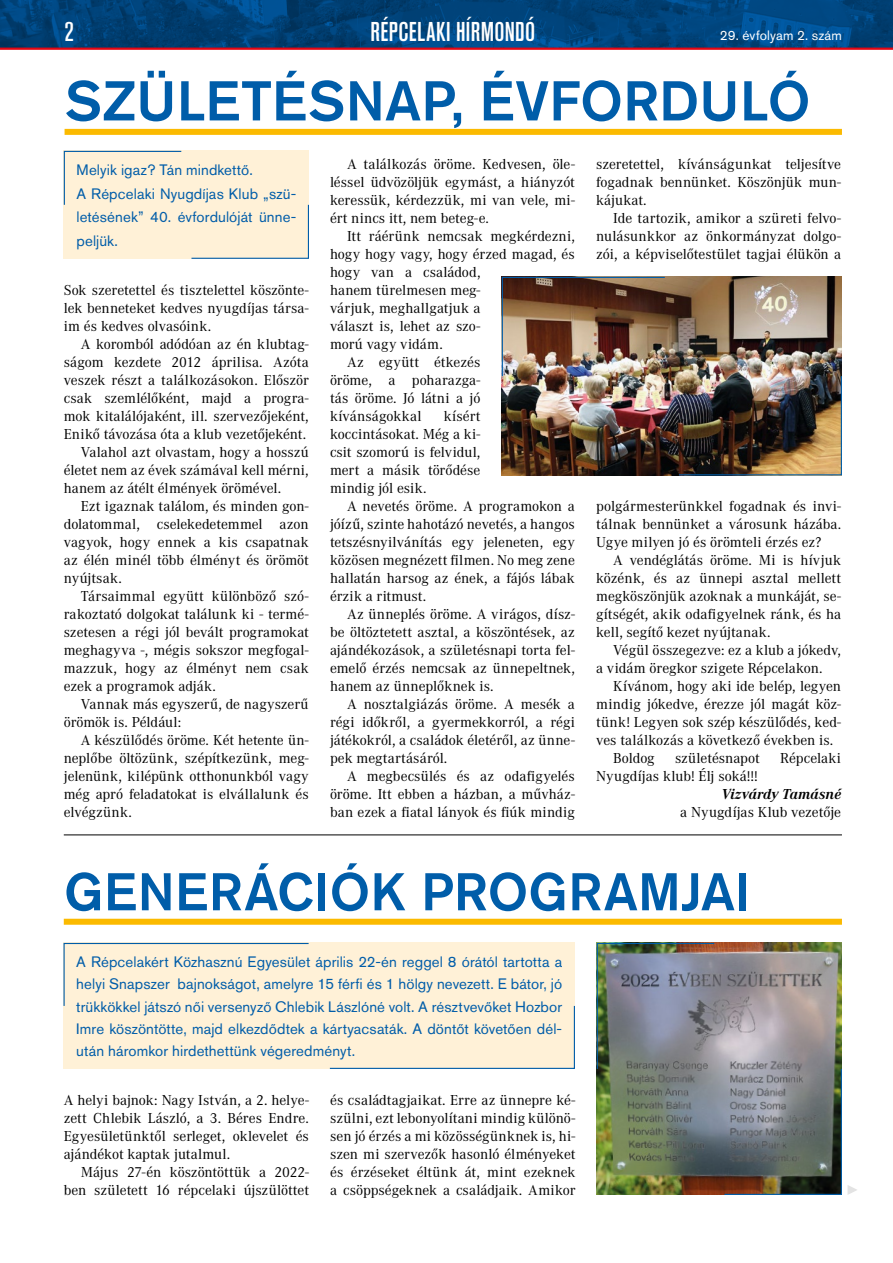
<style>
.page{position:relative;width:893px;height:1263px;background:#fff}
.page>*{position:absolute;margin:0;border:0;box-sizing:border-box;transform-origin:0 0}
.t1{font:500 55.5px "Akzidenz Grotesk Pro";letter-spacing:.005em;color:#005da9}
.t2{font:500 52.5px "Akzidenz Grotesk Pro";letter-spacing:.005em;color:#005da9}
.t3{font:500 condensed 27px "Akzidenz Grotesk Pro";letter-spacing:.015em;color:#fff}
.t4{font:15px/18px "Corporate A Pro";color:#000;text-align:justify}
.t5{font:15px/22.4px "Akzidenz Grotesk Pro";letter-spacing:.005em;color:#005da9}
.t6{font:italic 700 15px "Corporate A Pro";color:#000}
.t7{font:13.5px "Akzidenz Grotesk Pro";letter-spacing:.01em;color:#fff}
</style>
<div class="page">
<svg style="left:0;top:0;width:893px;height:48px;background:#01437a"></svg>
<hr style="left:0;top:48px;width:893px;height:2px;background:#e30613">
<div style="left:64px;top:151px;width:245px;height:108px;background:#fff1d7"></div>
<svg style="left:63px;top:150px;width:119px;height:56px"></svg>
<svg style="left:191px;top:204px;width:118px;height:55px"></svg>
<div style="left:65px;top:129px;width:777px;height:6px;background:#fbba00"></div>
<img style="left:502px;top:277px;width:340px;height:198px">
<img style="left:501px;top:276px;width:165px;height:101px">
<img style="left:678px;top:375px;width:164px;height:101px">
<img style="left:597px;top:943px;width:245px;height:252px">
<img style="left:596px;top:942px;width:119px;height:128px">
<div style="left:64px;top:919px;width:778px;height:6px;background:#fbba00"></div>
<hr style="left:64px;top:834px;width:778px;height:1px;background:#000">
<div style="left:64px;top:943px;width:511px;height:126px;background:#fff1d7"></div>
<svg style="left:63px;top:942px;width:247px;height:65px"></svg>
<svg style="left:329px;top:1005px;width:246px;height:64px"></svg>
<svg style="left:723px;top:1068px;width:134px;height:127px;background:#767b7b"></svg>
<h3 class="t3" style="left:65px;top:14px;width:11px">2</h3>
<h3 class="t3" style="left:371px;top:14px;width:166px">RÉPCELAKI HÍRMONDÓ</h3>
<p class="t7" style="left:720px;top:26px;width:123px">29. évfolyam 2. szám</p>
<h1 class="t1" style="left:65px;top:65px;width:747px">SZÜLETÉSNAP, ÉVFORDULÓ</h1>
<p class="t5" style="left:77px;top:158px;width:221px;line-height:23.7px">Melyik igaz? Tán mindkettő.<br>A Répcelaki Nyugdíjas Klub „szü&shy;letésének” 40. évfordulóját ünne&shy;peljük.</p>
<p class="t4" style="left:64px;top:280px;width:246px">Sok szeretettel és tisztelettel köszönte&shy;lek benneteket kedves nyugdíjas társa&shy;im és kedves olvasóink.</p>
<p class="t4" style="left:81px;top:334px;width:229px">A koromból adódóan az én klubtag-</p>
<p class="t4" style="left:64px;top:352px;width:246px">ságom kezdete 2012 áprilisa. Azóta</p>
<p class="t4" style="left:64px;top:370px;width:246px">veszek részt a találkozásokon. Először</p>
<p class="t4" style="left:64px;top:388px;width:246px">csak szemlélőként, majd a progra-</p>
<p class="t4" style="left:64px;top:406px;width:246px">mok kitalálójaként, ill. szervezőjeként,</p>
<p class="t4" style="left:64px;top:424px;width:244px">Enikő távozása óta a klub vezetőjeként.</p>
<p class="t4" style="left:81px;top:442px;width:229px">Valahol azt olvastam, hogy a hosszú</p>
<p class="t4" style="left:64px;top:460px;width:246px">életet nem az évek számával kell mérni,</p>
<p class="t4" style="left:64px;top:478px;width:219px">hanem az átélt élmények örömével.</p>
<p class="t4" style="left:81px;top:496px;width:229px">Ezt igaznak találom, és minden gon-</p>
<p class="t4" style="left:64px;top:514px;width:246px">dolatommal, cselekedetemmel azon</p>
<p class="t4" style="left:64px;top:532px;width:246px">vagyok, hogy ennek a kis csapatnak</p>
<p class="t4" style="left:64px;top:550px;width:246px">az élén minél több élményt és örömöt</p>
<p class="t4" style="left:64px;top:568px;width:60px">nyújtsak.</p>
<p class="t4" style="left:81px;top:586px;width:229px">Társaimmal együtt különböző szó-</p>
<p class="t4" style="left:64px;top:604px;width:246px">rakoztató dolgokat találunk ki - termé-</p>
<p class="t4" style="left:64px;top:622px;width:246px">szetesen a régi jól bevált programokat</p>
<p class="t4" style="left:64px;top:640px;width:246px">meghagyva -, mégis sokszor megfogal-</p>
<p class="t4" style="left:64px;top:658px;width:246px">mazzuk, hogy az élményt nem csak</p>
<p class="t4" style="left:64px;top:676px;width:154px">ezek a programok adják.</p>
<p class="t4" style="left:81px;top:694px;width:229px">Vannak más egyszerű, de nagyszerű</p>
<p class="t4" style="left:64px;top:712px;width:119px">örömök is. Például:</p>
<p class="t4" style="left:81px;top:730px;width:229px">A készülődés öröme. Két hetente ün-</p>
<p class="t4" style="left:64px;top:748px;width:246px">neplőbe öltözünk, szépítkezünk, meg-</p>
<p class="t4" style="left:64px;top:766px;width:246px">jelenünk, kilépünk otthonunkból vagy</p>
<p class="t4" style="left:64px;top:784px;width:246px">még apró feladatokat is elvállalunk és</p>
<p class="t4" style="left:64px;top:802px;width:70px">elvégzünk.</p>
<p class="t4" style="left:330px;top:154px;width:246px;text-indent:17px">A találkozás öröme. Kedvesen, öle&shy;léssel üdvözöljük egymást, a hiányzót keressük, kérdezzük, mi van vele, mi&shy;ért nincs itt, nem beteg-e.</p>
<p class="t4" style="left:347px;top:226px;width:229px">Itt ráérünk nemcsak megkérdezni,</p>
<p class="t4" style="left:330px;top:244px;width:246px">hogy hogy vagy, hogy érzed magad, és</p>
<p class="t4" style="left:330px;top:262px;width:152px">hogy van a családod,</p>
<p class="t4" style="left:330px;top:280px;width:152px">hanem türelmesen meg-</p>
<p class="t4" style="left:330px;top:298px;width:152px">várjuk, meghallgatjuk a</p>
<p class="t4" style="left:330px;top:316px;width:152px">választ is, lehet az szo-</p>
<p class="t4" style="left:330px;top:334px;width:114px">morú vagy vidám.</p>
<p class="t4" style="left:347px;top:352px;width:135px">Az együtt étkezés</p>
<p class="t4" style="left:330px;top:370px;width:152px">öröme, a poharazga-</p>
<p class="t4" style="left:330px;top:388px;width:152px">tás öröme. Jó látni a jó</p>
<p class="t4" style="left:330px;top:406px;width:93px">kívánságokkal</p>
<p class="t4" style="left:330px;top:406px;width:152px;text-indent:114px">kísért koccintásokat. Még a ki&shy;csit szomorú is felvidul, mert a másik törődése mindig jól esik.</p>
<p class="t4" style="left:330px;top:496px;width:246px;text-indent:17px">A nevetés öröme. A programokon a jóízű, szinte hahotázó nevetés, a hangos tetszésnyilvánítás egy jeleneten, egy közösen megnézett filmen. No meg zene hallatán harsog az ének, a fájós lábak érzik a ritmust.</p>
<p class="t4" style="left:330px;top:604px;width:246px;text-indent:17px">Az ünneplés öröme. A virágos, dísz&shy;be öltöztetett asztal, a köszöntések, az ajándékozások, a születésnapi torta fel&shy;emelő érzés nemcsak az ünnepeltnek, hanem az ünneplőknek is.</p>
<p class="t4" style="left:330px;top:694px;width:246px;text-indent:17px">A nosztalgiázás öröme. A mesék a régi időkről, a gyermekkorról, a régi játékokról, a családok életéről, az ünne&shy;pek megtartásáról.</p>
<p class="t4" style="left:330px;top:766px;width:246px;text-indent:17px">A megbecsülés és az odafigyelés öröme. Itt ebben a házban, a művház&shy;ban ezek a fiatal lányok és fiúk mindig</p>
<p class="t4" style="left:596px;top:154px;width:246px">szeretettel, kívánságunkat teljesítve fogadnak bennünket. Köszönjük mun&shy;kájukat.</p>
<p class="t4" style="left:596px;top:208px;width:246px;text-indent:17px">Ide tartozik, amikor a szüreti felvo&shy;nulásunkkor az önkormányzat dolgo&shy;zói, a képviselőtestület tagjai élükön a</p>
<p class="t4" style="left:596px;top:496px;width:246px">polgármesterünkkel fogadnak és invi&shy;tálnak bennünket a városunk házába.<br>Ugye milyen jó és örömteli érzés ez?</p>
<p class="t4" style="left:596px;top:550px;width:246px;text-indent:17px">A vendéglátás öröme. Mi is hívjuk közénk, és az ünnepi asztal mellett megköszönjük azoknak a munkáját, se&shy;gítségét, akik odafigyelnek ránk, és ha kell, segítő kezet nyújtanak.</p>
<p class="t4" style="left:596px;top:640px;width:246px;text-indent:17px">Végül összegezve: ez a klub a jókedv, a vidám öregkor szigete Répcelakon.</p>
<p class="t4" style="left:613px;top:676px;width:229px">Kívánom, hogy aki ide belép, legyen</p>
<p class="t4" style="left:596px;top:694px;width:246px">mindig jókedve, érezze jól magát köz-</p>
<p class="t4" style="left:596px;top:712px;width:246px">tünk! Legyen sok szép készülődés, ked-</p>
<p class="t4" style="left:596px;top:730px;width:239px">ves találkozás a következő években is.</p>
<p class="t4" style="left:613px;top:748px;width:43px">Boldog</p>
<p class="t4" style="left:675px;top:748px;width:86px">születésnapot</p>
<p class="t4" style="left:780px;top:748px;width:62px">Répcelaki</p>
<p class="t4" style="left:596px;top:766px;width:163px">Nyugdíjas klub! Élj soká!!!</p>
<p class="t6" style="left:722px;top:783px;width:121px">Vizvárdy Tamásné</p>
<p class="t4" style="left:680px;top:802px;width:162px">a Nyugdíjas Klub vezetője</p>
<h2 class="t2" style="left:64px;top:858px;width:688px">GENERÁCIÓK PROGRAMJAI</h2>
<p class="t5" style="left:76px;top:950px;width:487px;text-align:justify">A Répcelakért Közhasznú Egyesület április 22-én reggel 8 órától tartotta a helyi Snapszer bajnokságot, amelyre 15 férfi és 1 hölgy nevezett. E bátor, jó trükkökkel játszó női versenyző Chlebik Lászlóné volt. A résztvevőket Hozbor Imre köszöntötte, majd elkezdődtek a kártyacsaták. A döntőt követően dél&shy;után háromkor hirdethettünk végeredményt.</p>
<p class="t4" style="left:64px;top:1090px;width:247px">A helyi bajnok: Nagy István, a 2. helye&shy;zett Chlebik László, a 3. Béres Endre.<br>Egyesületünktől serleget, oklevelet és ajándékot kaptak jutalmul.</p>
<p class="t4" style="left:64px;top:1162px;width:247px;text-align:right">Május 27-én köszöntöttük a 2022- ben született 16 répcelaki újszülöttet</p>
<p class="t4" style="left:330px;top:1090px;width:247px">és családtagjaikat. Erre az ünnepre ké&shy;szülni, ezt lebonyolítani mindig különö&shy;sen jó érzés a mi közösségünknek is, hi&shy;szen mi szervezők hasonló élményeket és érzéseket éltünk át, mint ezeknek a csöppségeknek a családjaik. Amikor</p>
</div>
